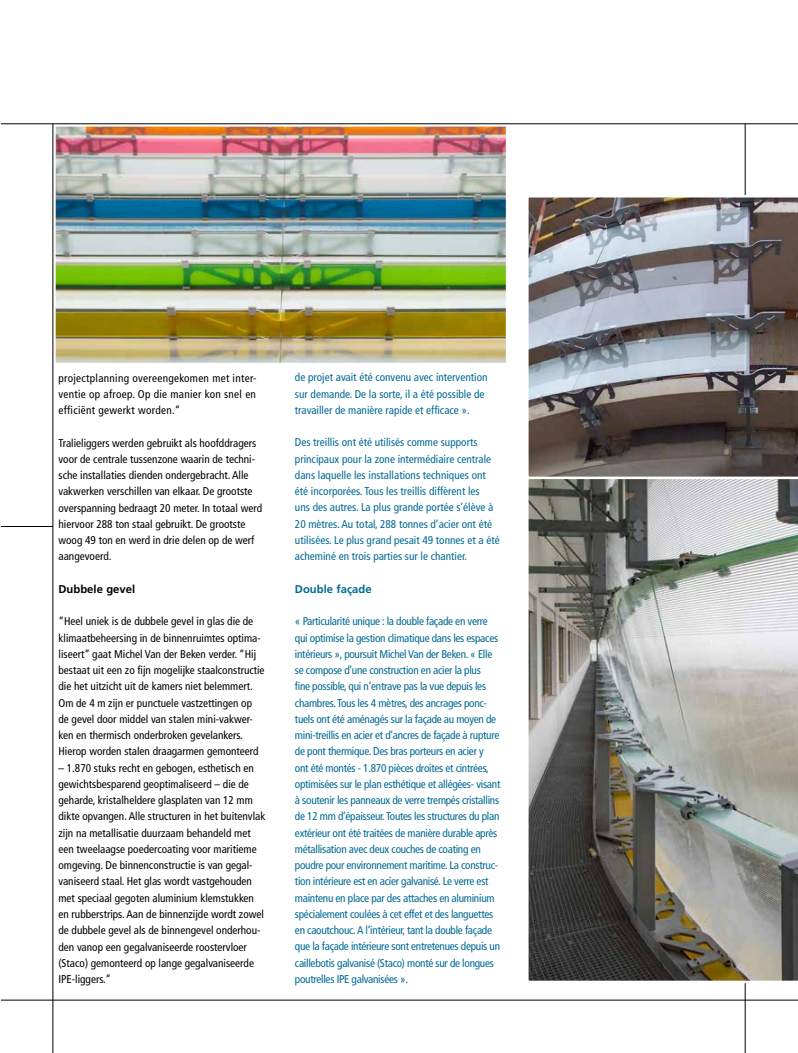
<style>
.page{position:relative;width:798px;height:1053px;background:#fff}
.page>*{position:absolute;margin:0;border:0;box-sizing:border-box;transform-origin:0 0}
.t1{font:condensed 11.25px/16.2px "Frutiger LT Pro";color:#000}
.t2{font:condensed 11.25px/16.2px "Frutiger LT Pro";letter-spacing:-.025em;color:#006994}
.t3{font:condensed 11.25px/16.2px "Frutiger LT Pro";color:#006994}
.t4{font:700 11.25px "Frutiger LT Pro";color:#000}
.t5{font:700 11.25px "Frutiger LT Pro";color:#006994}
</style>
<div class="page">
<img style="left:56px;top:127px;width:449px;height:235px">
<div style="left:53px;top:124px;width:455px;height:241px;border:2px solid #fff"></div>
<hr style="left:1px;top:526px;width:52px;height:1px;background:#000">
<hr style="left:1px;top:123px;width:796px;height:1px;background:#000">
<hr style="left:1px;top:999px;width:796px;height:1px;background:#000">
<hr style="left:744px;top:124px;width:1px;height:928px;background:#000">
<hr style="left:53px;top:124px;width:1px;height:928px;background:#000">
<svg style="left:528px;top:479px;width:269px;height:504px;background:#8c8c87"></svg>
<svg style="left:528px;top:195px;width:269px;height:284px;background:#7c797c"></svg>
<p class="t1" style="left:58px;top:369px;width:199px;text-align:justify">projectplanning overeengekomen met inter&shy;ventie op afroep. Op die manier kon snel en efficiënt gewerkt worden.”</p>
<p class="t1" style="left:58px;top:434px;width:205px">Tralieliggers werden gebruikt als hoofddragers voor de centrale tussenzone waarin de techni&shy;sche installaties dienden ondergebracht. Alle vakwerken verschillen van elkaar. De grootste overspanning bedraagt 20 meter. In totaal werd hiervoor 288 ton staal gebruikt. De grootste woog 49 ton en werd in drie delen op de werf aangevoerd.</p>
<p class="t4" style="left:58px;top:582px;width:78px">Dubbele gevel</p>
<p class="t1" style="left:58px;top:613px;width:207px">“Heel uniek is de dubbele gevel in glas die de klimaatbeheersing in de binnenruimtes optima&shy;liseert” gaat Michel Van der Beken verder. “Hij bestaat uit een zo fijn mogelijke staalconstructie die het uitzicht uit de kamers niet belemmert.<br>Om de 4 m zijn er punctuele vastzettingen op de gevel door middel van stalen mini-vakwer&shy;ken en thermisch onderbroken gevelankers.<br>Hierop worden stalen draagarmen gemonteerd</p>
<p class="t1" style="left:58px;top:759px;width:208px">– 1.870 stuks recht en gebogen, esthetisch en gewichtsbesparend geoptimaliseerd – die de geharde, kristalheldere glasplaten van 12 mm dikte opvangen. Alle structuren in het buitenvlak zijn na metallisatie duurzaam behandeld met een tweelaagse poedercoating voor maritieme omgeving. De binnenconstructie is van gegal&shy;vaniseerd staal. Het glas wordt vastgehouden met speciaal gegoten aluminium klemstukken en rubberstrips. Aan de binnenzijde wordt zowel de dubbele gevel als de binnengevel onderhou&shy;den vanop een gegalvaniseerde roostervloer (Staco) gemonteerd op lange gegalvaniseerde IPE-liggers.”</p>
<p class="t3" style="left:295px;top:369px;width:194px">de projet avait été convenu avec intervention sur demande. De la sorte, il a été possible de travailler de manière rapide et efficace ».</p>
<p class="t3" style="left:295px;top:434px;width:206px">Des treillis ont été utilisés comme supports principaux pour la zone intermédiaire centrale dans laquelle les installations techniques ont été incorporées. Tous les treillis diffèrent les<br>uns des autres. La plus grande portée s’élève à 20 mètres. Au total, 288 tonnes d’acier ont été utilisées. Le plus grand pesait 49 tonnes et a été acheminé en trois parties sur le chantier.</p>
<p class="t5" style="left:295px;top:582px;width:78px">Double façade</p>
<p class="t2" style="left:295px;top:613px;width:207px">« Particularité unique : la double façade en verre qui optimise la gestion climatique dans les espaces intérieurs », poursuit Michel Van der Beken. « Elle se compose d’une construction en acier la plus<br>fine possible, qui n’entrave pas la vue depuis les chambres. Tous les 4 mètres, des ancrages ponc&shy;tuels ont été aménagés sur la façade au moyen de mini-treillis en acier et d’ancres de façade à rupture de pont thermique. Des bras porteurs en acier y<br>ont été montés - 1.870 pièces droites et cintrées, optimisées sur le plan esthétique et allégées- visant à soutenir les panneaux de verre trempés cristallins de 12 mm d’épaisseur. Toutes les structures du plan extérieur ont été traitées de manière durable après métallisation avec deux couches de coating en poudre pour environnement maritime. La construc&shy;tion intérieure est en acier galvanisé. Le verre est maintenu en place par des attaches en aluminium spécialement coulées à cet effet et des languettes en caoutchouc. A l’intérieur, tant la double façade que la façade intérieure sont entretenues depuis un caillebotis galvanisé (Staco) monté sur de longues poutrelles IPE galvanisées ».</p>
</div>
